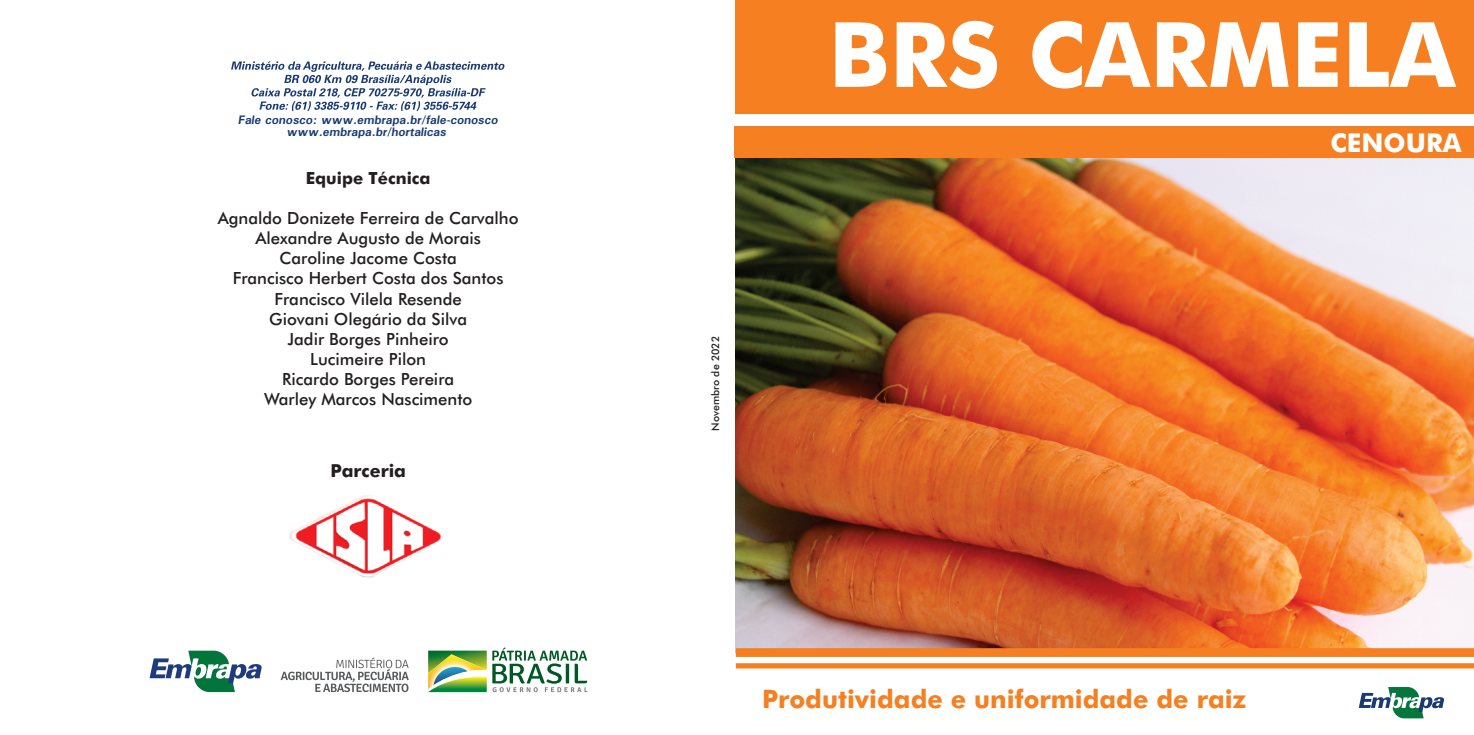
<style>
.page{position:relative;width:1474px;height:735px;background:#fff}
.page>*{position:absolute;margin:0;border:0;box-sizing:border-box;transform-origin:0 0}
.t1{font:700 90.12px "Futura BT";color:#fff}
.t2{font:700 25.9px "Futura BT";color:#fff}
.t3{font:700 25.38px "Futura BT";color:#f57f21}
.t4{font:700 17.85px "Futura BT";color:#231f20}
.t5{font:500 16.8px/20.1px "Futura BT";color:#231f20;text-align:center}
.t6{font:700 16.8px "Futura BT";color:#231f20}
.t7{font:700 12.25px/11.9px "Univers";color:#193a73;text-align:center}
.t8{font:500 10.5px "Futura BT";color:#231f20}
</style>
<div class="page">
<img style="left:736px;top:158px;width:737px;height:489px">
<div style="left:736px;top:0;width:737px;height:113px;background:#f57f21"></div>
<div style="left:735px;top:647px;width:738px;height:9px;background:#f57f21"></div>
<svg style="left:735px;top:663px;width:738px;height:5px;background:#f5842a"></svg>
<svg style="left:1358px;top:687px;width:85px;height:31px"></svg>
<div style="left:734px;top:126px;width:739px;height:32px;background:#f57f21"></div>
<svg style="left:231px;top:61px;width:273px;height:50px"></svg>
<svg style="left:428px;top:647px;width:159px;height:44px"></svg>
<svg style="left:281px;top:657px;width:128px;height:34px"></svg>
<svg style="left:149px;top:650px;width:113px;height:41px"></svg>
<img style="left:290px;top:495px;width:150px;height:83px">
<p class="t7" style="left:238px;top:115px;width:263px">Fale conosco: www.embrapa.br/fale-conosco www.embrapa.br/hortalicas</p>
<p class="t6" style="left:306px;top:171px;width:126px">Equipe Técnica</p>
<p class="t5" style="left:218px;top:210px;width:302px">Agnaldo Donizete Ferreira de Carvalho<br>Alexandre Augusto de Morais<br>Caroline Jacome Costa<br>Francisco Herbert Costa dos Santos<br>Francisco Vilela Resende<br>Giovani Olegário da Silva<br>Jadir Borges Pinheiro<br>Lucimeire Pilon<br>Ricardo Borges Pereira<br>Warley Marcos Nascimento</p>
<p class="t4" style="left:330px;top:463px;width:77px">Parceria</p>
<p class="t8" style="left:711px;top:430px;width:96px;rotate:-90deg">Novembro de 2022</p>
<h1 class="t1" style="left:828px;top:18px;width:628px">BRS CARMELA</h1>
<h2 class="t2" style="left:1330px;top:132px;width:132px">CENOURA</h2>
<h3 class="t3" style="left:762px;top:688px;width:486px">Produtividade e uniformidade de raiz</h3>
</div>
